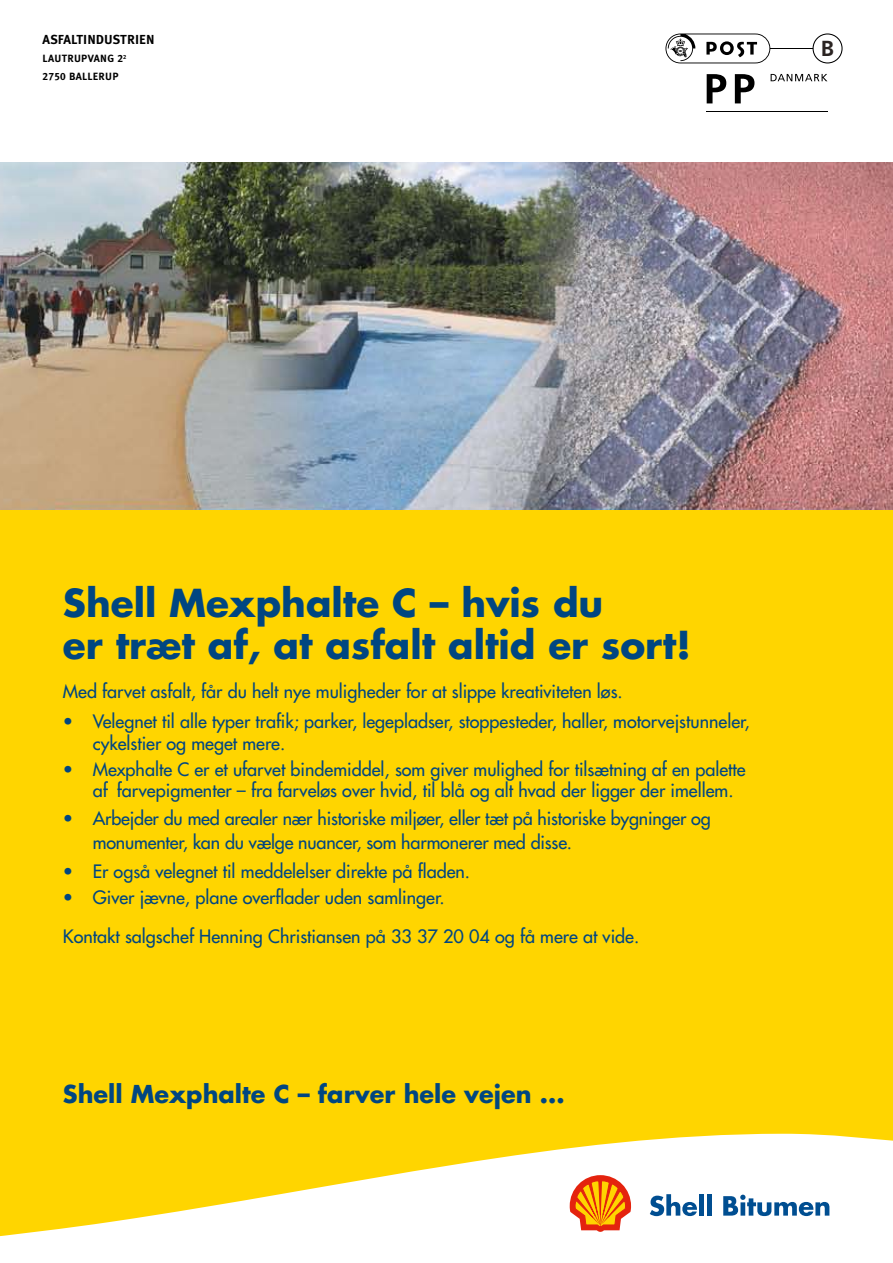
<style>
.page{position:relative;width:893px;height:1263px;background:#fff}
.page>*{position:absolute;margin:0;border:0;box-sizing:border-box;transform-origin:0 0}
.t1{font:700 37.5px/42px "Futura";color:#004681}
.t2{font:700 24px "Futura";color:#004681}
.t3{font:700 21.75px "Frutiger";color:#2b2422}
.t4{font:18px/21.6px "Futura";color:#004681}
.t5{font:700 13.05px "Meta Plus Caps";color:#000}
.t6{font:700 10.5px/18px "Meta Plus Caps";letter-spacing:.03em;color:#000}
</style>
<div class="page">
<svg style="left:771px;top:74px;width:56px;height:7px"></svg>
<hr style="left:770px;top:48px;width:58px;height:1px;background:#000">
<hr style="left:706px;top:111px;width:122px;height:1px;background:#000">
<svg style="left:707px;top:74px;width:19px;height:29px"></svg>
<svg style="left:735px;top:74px;width:19px;height:29px"></svg>
<svg style="left:665px;top:34px;width:105px;height:29px"></svg>
<div style="left:813px;top:34px;width:29px;height:29px;background:#fff;border-radius:50%"></div>
<div style="left:812px;top:33px;width:31px;height:30px;border:1px solid #000;border-radius:50%"></div>
<div style="left:0;top:370px;width:893px;height:893px;background:#ffd500"></div>
<svg style="left:0;top:1134px;width:893px;height:129px;fill:#fff"></svg>
<svg style="left:650px;top:1194px;width:47px;height:22px"></svg>
<div style="left:699px;top:1194px;width:5px;height:21px;background:#004e91"></div>
<hr style="left:707px;top:1194px;width:4px;height:21px;background:#004e91">
<svg style="left:723px;top:1194px;width:106px;height:22px;background:#8eb0ce"></svg>
<svg style="left:569px;top:1174px;width:63px;height:59px"></svg>
<img style="left:0;top:162px;width:893px;height:347px">
<p class="t5" style="left:43px;top:32px;width:92px">ASFALTIND USTRIEN</p>
<p class="t6" style="left:43px;top:50px;width:47px">LAUTRUPVANG</p>
<p class="t6" style="left:43px;top:50px;width:85px;text-indent:75px">2<sup>2<br></sup>2750 BALLERUP</p>
<p class="t3" style="left:821px;top:35px;width:15px">B</p>
<h1 class="t1" style="left:63px;top:582px;width:629px">Shell Mexphalte C – hvis du<br>er træt af, at asfalt altid er sort!</h1>
<p class="t4" style="left:63px;top:681px;width:561px">Med farvet asfalt, får du helt nye muligheder for at slippe kreativiteten løs.</p>
<p class="t4" style="left:93px;top:711px;width:659px;text-indent:-30px">• Velegnet til alle typer trafik; parker, legepladser, stoppesteder, haller, motorvejstunneler, cykelstier og meget mere.</p>
<p class="t4" style="left:93px;top:758px;width:654px;text-indent:-30px">• Mexphalte C er et ufarvet bindemiddel, som giver mulighed for tilsætning af en palette af farvepigmenter – fra farveløs over hvid, til blå og alt hvad der ligger der imellem.</p>
<p class="t4" style="left:93px;top:807px;width:620px;line-height:24px;text-indent:-30px">• Arbejder du med arealer nær historiske miljøer, eller tæt på historiske bygninger og monumenter, kan du vælge nuancer, som harmonerer med disse.</p>
<p class="t4" style="left:63px;top:860px;width:409px">• Er også velegnet til meddelelser direkte på fladen.</p>
<p class="t4" style="left:63px;top:886px;width:383px">• Giver jævne, plane overflader uden samlinger.</p>
<p class="t4" style="left:63px;top:926px;width:578px">Kontakt salgschef Henning Christiansen på 33 37 20 04 og få mere at vide.</p>
<h2 class="t2" style="left:63px;top:1078px;width:503px">Shell Mexphalte C – farver hele vejen ...</h2>
</div>
